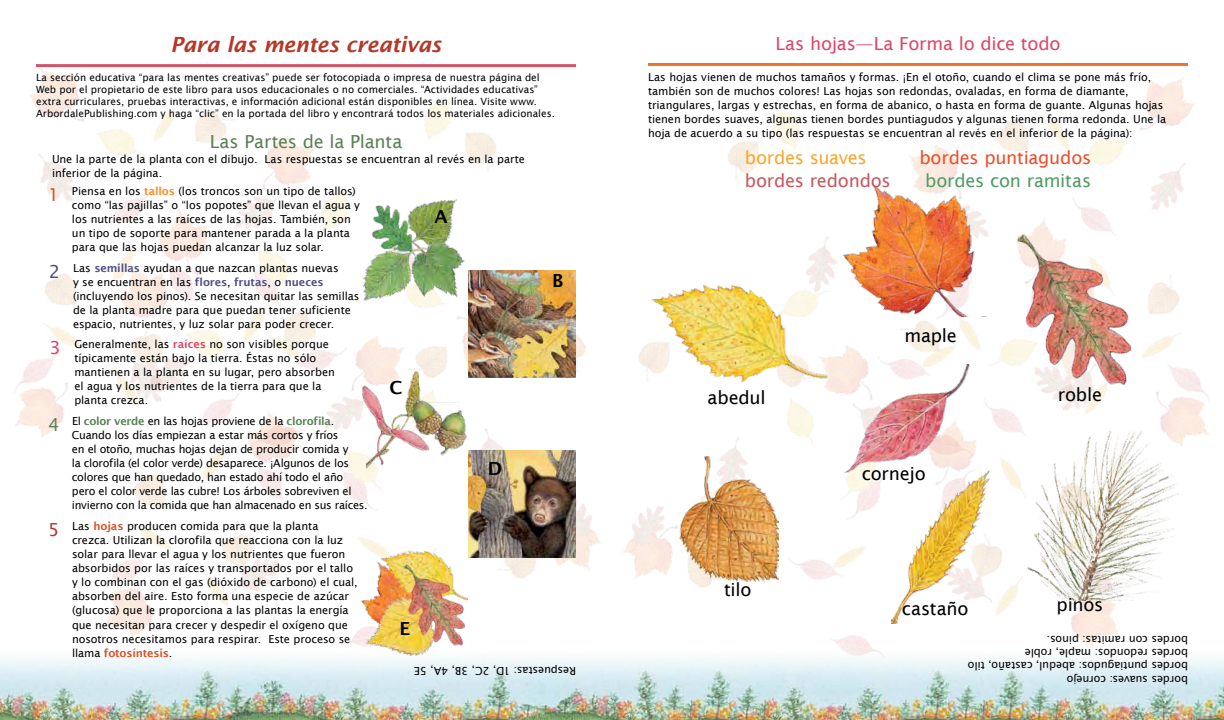
<style>
.page{position:relative;width:1224px;height:720px;background:#fff}
.page>*{position:absolute;margin:0;border:0;box-sizing:border-box;transform-origin:0 0}
.t1{font:italic 600 21px "Lucida Sans";letter-spacing:-.015em;color:#b53728}
.t2{font:18px "Lucida Sans";letter-spacing:-.01em;color:#000}
.t3{font:18px "Lucida Sans";letter-spacing:-.01em;color:#dd4768}
.t4{font:18px "Lucida Sans";letter-spacing:-.01em;color:#598255}
.t5{font:18px "Lucida Sans";letter-spacing:-.01em;color:#ec4e29}
.t6{font:18px "Lucida Sans";letter-spacing:-.01em;color:#519c65}
.t7{font:18px "Lucida Sans";letter-spacing:-.01em;color:#c8575d}
.t8{font:18px "Lucida Sans";letter-spacing:-.015em;color:#f4a82b}
.t9{font:600 18px "Lucida Sans";color:#000}
.t10{font:18px "Lucida Sans";color:#dd5127}
.t11{font:18px "Lucida Sans";color:#4f4d88}
.t12{font:18px "Lucida Sans";color:#b53728}
.t13{font:11px/14px "Lucida Sans";letter-spacing:-.005em;color:#000}
.t14{font:11px/14px "Lucida Sans";letter-spacing:-.025em;color:#000}
.t15{font:10px/12px "Lucida Sans";color:#000}
.s1{font-weight:600;color:#f3902b}
.s2{font-weight:600;color:#4f4d88}
.s3{font-weight:600;color:#dd4768}
.s4{font-weight:600;color:#598255}
.s5{font-weight:600;color:#dd5127}
</style>
<div class="page">
<img style="left:623px;top:78px;width:586px;height:568px">
<img style="left:15px;top:67px;width:586px;height:578px">
<img style="left:0;top:646px;width:1224px;height:74px">
<hr style="left:36px;top:64px;width:540px;height:3px;background:#d05569">
<img style="left:360px;top:198px;width:108px;height:108px">
<img style="left:468px;top:270px;width:108px;height:108px">
<img style="left:360px;top:369px;width:108px;height:108px">
<img style="left:468px;top:450px;width:108px;height:108px">
<img style="left:360px;top:549px;width:108px;height:108px">
<img style="left:842px;top:183px;width:146px;height:133px">
<img style="left:647px;top:273px;width:181px;height:132px">
<img style="left:1017px;top:234px;width:114px;height:150px">
<img style="left:845px;top:365px;width:126px;height:107px">
<img style="left:1028px;top:432px;width:151px;height:169px">
<img style="left:679px;top:456px;width:100px;height:125px">
<img style="left:892px;top:470px;width:98px;height:153px">
<hr style="left:648px;top:63px;width:540px;height:3px;background:#f4732b">
<h1 class="t1" style="left:171px;top:33px;width:272px">Para las mentes creativas</h1>
<p class="t15" style="left:36px;top:71px;width:520px">La sección educativa “para las mentes creativas” puede ser fotocopiada o impresa de nuestra página del Web por el propietario de este libro para usos educacionales o no comerciales. “Actividades educativas” extra curriculares, pruebas interactivas, e información adicional están disponibles en línea. Visite www.<br>ArbordalePublishing.com y haga “clic” en la portada del libro y encontrará todos los materiales adicionales.</p>
<h2 class="t4" style="left:210px;top:131px;width:194px">Las Partes de la Planta</h2>
<p class="t13" style="left:52px;top:152px;width:475px">Une la parte de la planta con el dibujo. Las respuestas se encuentran al revés en la parte inferior de la página.</p>
<p class="t13" style="left:72px;top:184px;width:289px">Piensa en los <span class="s1">tallos</span> (los troncos son un tipo de tallos) como “las pajillas” o “los popotes” que llevan el agua y los nutrientes a las raíces de las hojas. También, son un tipo de soporte para mantener parada a la planta para que las hojas puedan alcanzar la luz solar.</p>
<h2 class="t10" style="left:48px;top:184px;width:13px">1</h2>
<h2 class="t9" style="left:434px;top:206px;width:15px">A</h2>
<h2 class="t11" style="left:49px;top:261px;width:13px">2</h2>
<p class="t13" style="left:73px;top:262px;width:288px">Las <span class="s2">semillas</span> ayudan a que nazcan plantas nuevas<br>y se encuentran en las <span class="s2">flores</span>, <span class="s2">frutas</span>, o <span class="s2">nueces </span>(incluyendo los pinos). Se necesitan quitar las semillas de la planta madre para que puedan tener suficiente espacio, nutrientes, y luz solar para poder crecer.</p>
<h2 class="t3" style="left:49px;top:337px;width:13px">3</h2>
<p class="t13" style="left:74px;top:338px;width:262px">Generalmente, las <span class="s3">raíces</span> no son visibles porque típicamente están bajo la tierra. Éstas no sólo mantienen a la planta en su lugar, pero absorben el agua y los nutrientes de la tierra para que la planta crezca.</p>
<h2 class="t9" style="left:390px;top:377px;width:14px">C</h2>
<h2 class="t4" style="left:48px;top:414px;width:13px">4</h2>
<p class="t14" style="left:72px;top:415px;width:297px">El <span class="s4">color verde</span> en las hojas proviene de la <span class="s4">clorofila</span>.<br>Cuando los días empiezan a estar más cortos y fríos<br>en el otoño, muchas hojas dejan de producir comida y<br>la clorofila (el color verde) desaparece. ¡Algunos de los colores que han quedado, han estado ahí todo el año pero el color verde las cubre! Los árboles sobreviven el invierno con la comida que han almacenado en sus raíces.</p>
<h2 class="t9" style="left:488px;top:458px;width:16px">D</h2>
<h2 class="t12" style="left:48px;top:519px;width:13px">5</h2>
<p class="t13" style="left:72px;top:520px;width:287px">Las <span class="s5">hojas</span> producen comida para que la planta crezca. Utilizan la clorofila que reacciona con la luz solar para llevar el agua y los nutrientes que fueron absorbidos por las raíces y transportados por el tallo y lo combinan con el gas (dióxido de carbono) el cual, absorben del aire. Esto forma una especie de azúcar (glucosa) que le proporciona a las plantas la energía que necesitan para crecer y despedir el oxígeno que nosotros necesitamos para respirar. Este proceso se llama <span class="s5">fotosíntesis</span>.</p>
<h2 class="t9" style="left:400px;top:618px;width:12px">E</h2>
<h2 class="t9" style="left:552px;top:271px;width:13px">B</h2>
<p class="t13" style="left:576px;top:677px;width:163px;rotate:-180deg">Respuestas: 1D, 2C, 3B, 4A, 5E</p>
<h2 class="t3" style="left:775px;top:33px;width:287px">Las hojas—La Forma lo dice todo</h2>
<p class="t13" style="left:648px;top:71px;width:520px">Las hojas vienen de muchos tamaños y formas. ¡En el otoño, cuando el clima se pone más frío, también son de muchos colores! Las hojas son redondas, ovaladas, en forma de diamante, triangulares, largas y estrechas, en forma de abanico, o hasta en forma de guante. Algunas hojas tienen bordes suaves, algunas tienen bordes puntiagudos y algunas tienen forma redonda. Une la hoja de acuerdo a su tipo (las respuestas se encuentran al revés en el inferior de la página):</p>
<h2 class="t8" style="left:745px;top:147px;width:124px">bordes suaves</h2>
<h2 class="t5" style="left:919px;top:147px;width:173px">bordes puntiagudos</h2>
<h2 class="t7" style="left:745px;top:170px;width:148px">bordes redondos</h2>
<h2 class="t6" style="left:925px;top:170px;width:168px">bordes con ramitas</h2>
<h2 class="t2" style="left:708px;top:387px;width:59px">abedul</h2>
<h2 class="t2" style="left:724px;top:579px;width:29px">tilo</h2>
<h2 class="t2" style="left:905px;top:325px;width:54px">maple</h2>
<h2 class="t2" style="left:862px;top:464px;width:65px">cornejo</h2>
<h2 class="t2" style="left:1058px;top:384px;width:46px">roble</h2>
<h2 class="t2" style="left:902px;top:598px;width:68px">castaño</h2>
<h2 class="t2" style="left:1057px;top:595px;width:48px">pinos</h2>
<p class="t13" style="left:1188px;top:686px;width:222px;line-height:13.2px;rotate:-180deg">bordes suaves: cornejo<br>bordes puntiagudos: abedul, castaño, tilo bordes redondos: maple, roble<br>bordes con ramitas: pinos.</p>
</div>
